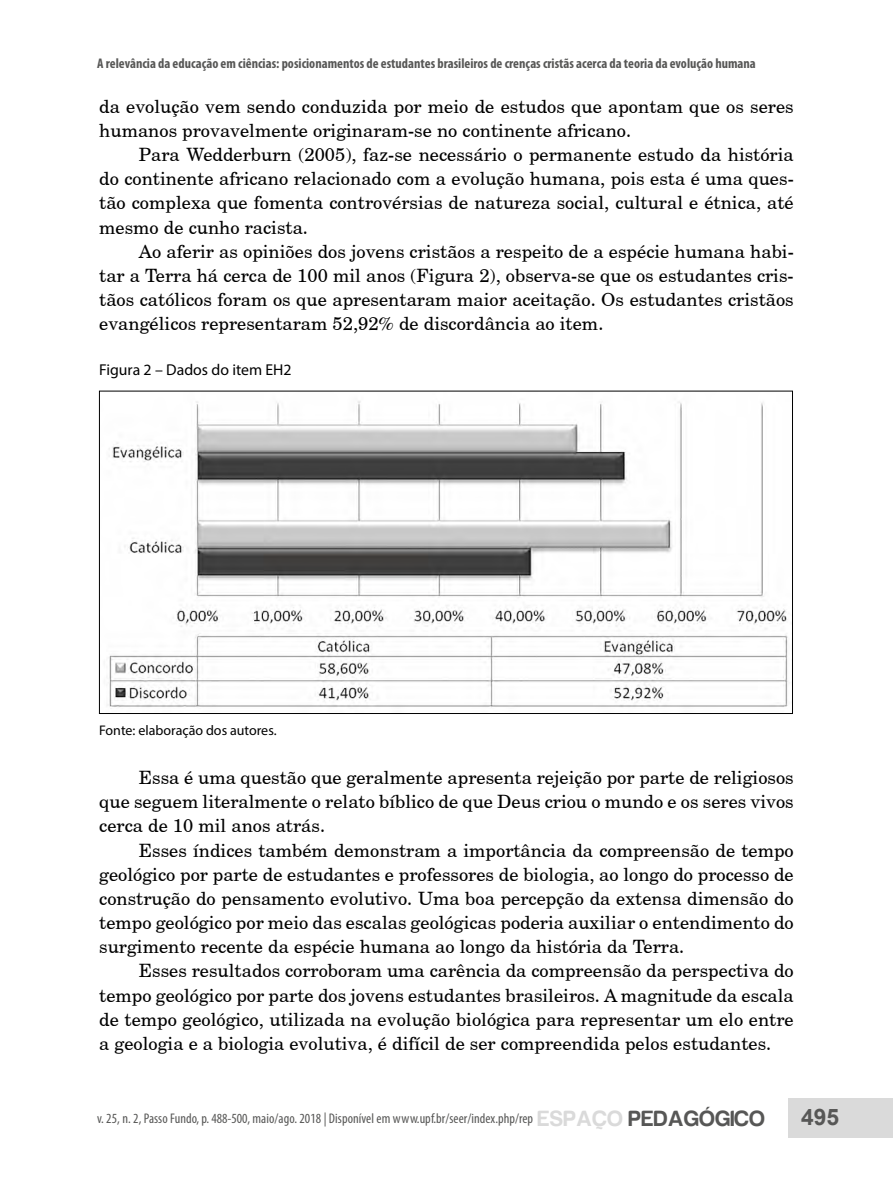
<style>
.page{position:relative;width:893px;height:1191px;background:#fff}
.page>*{position:absolute;margin:0;border:0;box-sizing:border-box;transform-origin:0 0}
.t1{font:700 22.75px "Arial";color:#575756}
.t2{font:18.38px/24.2px "New Brunswick Plain";color:#000;text-align:justify}
.t3{font:15.75px "Myriad Pro";color:#000}
.t4{font:700 condensed 14px "Myriad Pro";color:#575756}
.t5{font:condensed 14px "Myriad Pro";letter-spacing:.005em;color:#575756}
.t6{font:14px "Myriad Pro";color:#000}
.s1{font-family:"Harabara";font-stretch:normal;font-size:22.75px;color:#dadada}
.s2{font-family:"Harabara";font-stretch:normal;font-size:22.75px}
</style>
<div class="page">
<div style="left:788px;top:1098px;width:105px;height:39px;background:#dadada"></div>
<img style="left:107px;top:401px;width:681px;height:306px">
<p class="t4" style="left:97px;top:54px;width:660px">A relevância da educação em ciências: posicionamentos de estudantes brasileiros de crenças cristãs acerca da teoria da evolução humana</p>
<p class="t2" style="left:99px;top:94px;width:696px">da evolução vem sendo conduzida por meio de estudos que apontam que os seres humanos provavelmente originaram-se no continente africano.</p>
<p class="t2" style="left:99px;top:142px;width:696px;text-indent:40px">Para Wedderburn (2005), faz-se necessário o permanente estudo da história do continente africano relacionado com a evolução humana, pois esta é uma ques&shy;tão complexa que fomenta controvérsias de natureza social, cultural e étnica, até mesmo de cunho racista.</p>
<p class="t2" style="left:99px;top:239px;width:696px;text-indent:40px">Ao aferir as opiniões dos jovens cristãos a respeito de a espécie humana habi&shy;tar a Terra há cerca de 100 mil anos (Figura 2), observa-se que os estudantes cris&shy;tãos católicos foram os que apresentaram maior aceitação. Os estudantes cristãos evangélicos representaram 52,92% de discordância ao item.</p>
<p class="t3" style="left:99px;top:360px;width:194px">Figura 2 – Dados do item EH2</p>
<p class="t6" style="left:99px;top:722px;width:179px">Fonte: elaboração dos autores.</p>
<p class="t2" style="left:99px;top:765px;width:696px;text-indent:40px">Essa é uma questão que geralmente apresenta rejeição por parte de religiosos que seguem literalmente o relato bíblico de que Deus criou o mundo e os seres vivos cerca de 10 mil anos atrás.</p>
<p class="t2" style="left:99px;top:837px;width:696px;text-indent:40px">Esses índices também demonstram a importância da compreensão de tempo geológico por parte de estudantes e professores de biologia, ao longo do processo de construção do pensamento evolutivo. Uma boa percepção da extensa dimensão do tempo geológico por meio das escalas geológicas poderia auxiliar o entendimento do surgimento recente da espécie humana ao longo da história da Terra.</p>
<p class="t2" style="left:99px;top:958px;width:696px;text-indent:40px">Esses resultados corroboram uma carência da compreensão da perspectiva do tempo geológico por parte dos jovens estudantes brasileiros. A magnitude da escala de tempo geológico, utilizada na evolução biológica para representar um elo entre a geologia e a biologia evolutiva, é difícil de ser compreendida pelos estudantes.</p>
<p class="t5" style="left:97px;top:1109px;width:670px">v. 25, n. 2, Passo Fundo, p. 488-500, maio/ago. 2018 | Disponível em www.upf.br/seer/index.php/rep <span class="s1">ESPAÇO</span> <span class="s2">PEDAGÓGICO</span></p>
<p class="t1" style="left:801px;top:1102px;width:39px">495</p>
</div>
